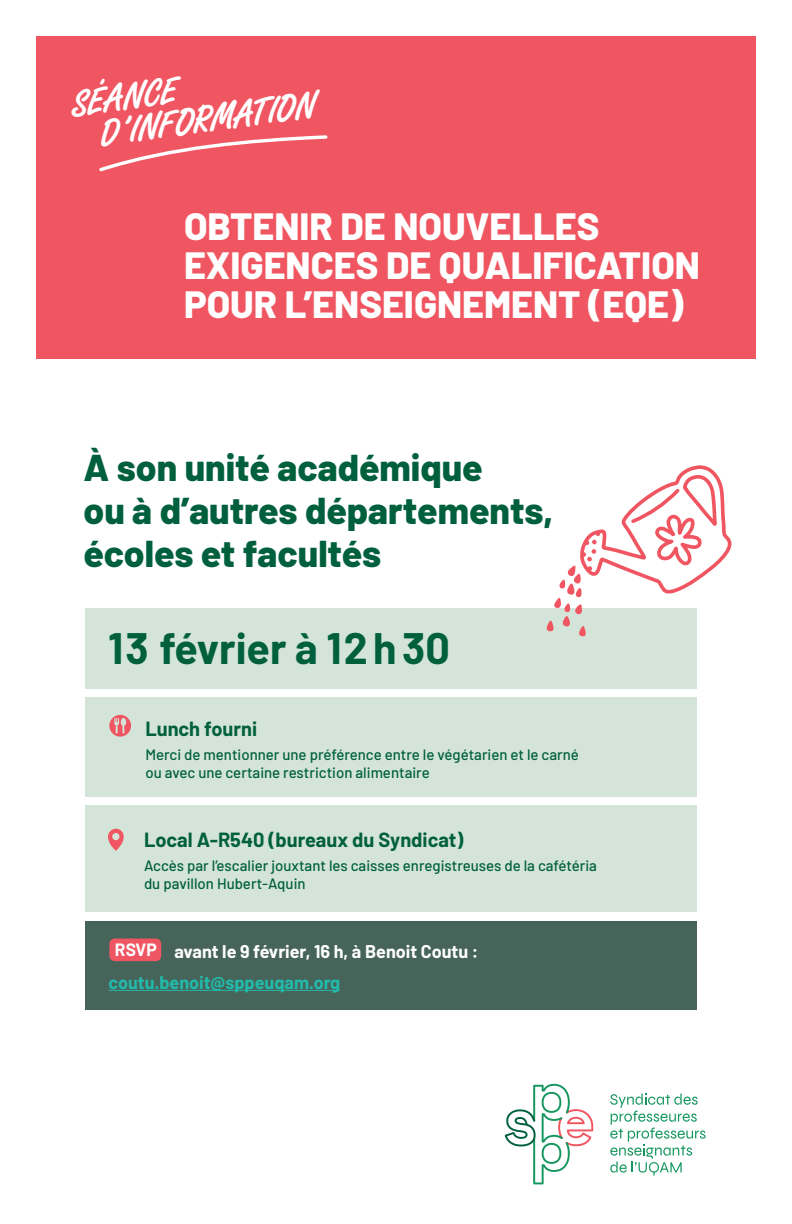
<style>
.page{position:relative;width:792px;height:1224px;background:#fff}
.page>*{position:absolute;margin:0;border:0;box-sizing:border-box;transform-origin:0 0}
.date_et_heure{font:700 43px "Barlow";color:#00603d}
.t1{font:39.9px/33.1px "Freestyle Script Bold Plain";color:#fff}
.t2{font:800 37.9px/38.8px "Barlow";color:#fff}
.S-titre_2{font:800 37.3px/43px "Barlow";color:#00603d}
.t3{font:700 20px "Barlow";color:#00603d}
.t4{font:700 18px "Barlow";color:#fff}
.t5{font:700 18px "Barlow";color:#22bbab}
.t6{font:700 17.4px "Barlow";color:#fff}
.t7{font:500 15px/18px "Barlow";color:#00603d}
</style>
<div class="page">
<svg style="left:610px;top:1094px;width:96px;height:82px"></svg>
<svg style="left:505px;top:1084px;width:88px;height:100px"></svg>
<div style="left:36px;top:36px;width:720px;height:323px;background:#f05661"></div>
<div style="left:86px;top:608px;width:611px;height:81px;background:#d5e4d8"></div>
<div style="left:86px;top:806px;width:611px;height:106px;background:#d5e4d8"></div>
<div style="left:86px;top:698px;width:611px;height:99px;background:#d5e4d8"></div>
<svg style="left:108px;top:829px;width:16px;height:22px"></svg>
<svg style="left:109px;top:715px;width:22px;height:22px"></svg>
<svg style="left:546px;top:465px;width:186px;height:172px"></svg>
<svg style="left:99px;top:135px;width:229px;height:37px"></svg>
<div style="left:86px;top:921px;width:611px;height:89px;background:#46645a"></div>
<hr style="left:109px;top:990px;width:231px;height:1px;background:#22bbab">
<div style="left:109px;top:939px;width:52px;height:22px;background:#f05661;border-radius:5px"></div>
<p class="t1" style="left:95px;top:83px;width:218px;text-indent:-24px;rotate:-8deg">SÉANCE<br>D’INFORMATION</p>
<p class="t2" style="left:184px;top:204px;width:518px">OBTENIR DE NOUVELLES<br>EXIGENCES DE QUALIFICATION<br>POUR L’ENSEIGNEMENT (EQE)</p>
<p class="S-titre_2" style="left:84px;top:443px;width:471px">À son unité académique<br>ou à d’autres départements, écoles et facultés</p>
<p class="date_et_heure" style="left:108px;top:617px;width:343px">13 février à 12h30</p>
<p class="t3" style="left:145px;top:714px;width:113px">Lunch fourni</p>
<p class="t7" style="left:145px;top:744px;width:435px">Merci de mentionner une préférence entre le végétarien et le carné ou avec une certaine restriction alimentaire</p>
<p class="t3" style="left:144px;top:825px;width:321px">Local A-R540 (bureaux du Syndicat)</p>
<p class="t7" style="left:144px;top:856px;width:454px">Accès par l’escalier jouxtant les caisses enregistreuses de la cafétéria du pavillon Hubert-Aquin</p>
<p class="t6" style="left:115px;top:937px;width:43px">RSVP</p>
<p class="t4" style="left:174px;top:938px;width:306px">avant le 9 février, 16 h, à Benoit Coutu :</p>
<p class="t5" style="left:109px;top:969px;width:233px">coutu.benoit@sppeuqam.org</p>
</div>
